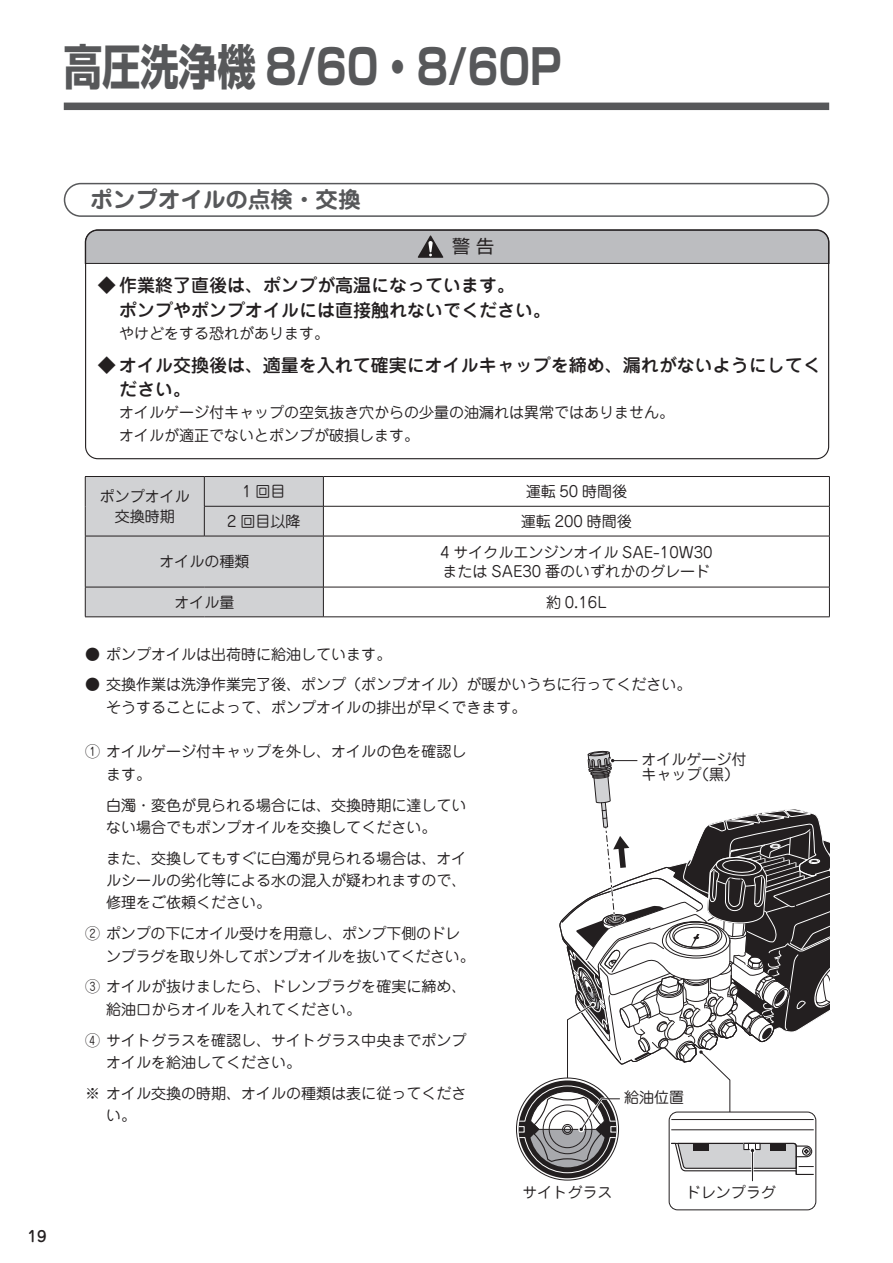
<style>
.page{position:relative;width:893px;height:1263px;background:#fff}
.page>*{position:absolute;margin:0;border:0;box-sizing:border-box;transform-origin:0 0}
.t1{font:700 48px "Shin Go Pro";color:#57585a;scale:.8 1}
.t2{font:700 22.5px "Jun 501 Pro";color:#57585a}
.t3{font:500 18px/24.5px "Jun 34 Pro";color:#231f20}
.t4{font:18px "Shin Go Pro";color:#231f20}
.t5{font:15px/22.4px "Jun 201 Pro";color:#231f20}
.t6{font:500 15px "Jun 34 Pro";color:#231f20}
</style>
<div class="page">
<div style="left:64px;top:103px;width:765px;height:7px;background:#57585a"></div>
<div style="left:64px;top:183px;width:765px;height:34px;border:2px solid #57585a;border-radius:16px"></div>
<svg style="left:85px;top:229px;width:744px;height:35px"></svg>
<hr style="left:323px;top:476px;width:507px;height:1px;background:#231f20">
<div style="left:85px;top:476px;width:239px;height:141px;background:#d1d2d4"></div>
<svg style="left:829px;top:477px;width:1px;height:29px"></svg>
<hr style="left:204px;top:506px;width:119px;height:1px;background:#231f20">
<hr style="left:204px;top:506px;width:1px;height:30px;background:#231f20">
<hr style="left:323px;top:506px;width:507px;height:1px;background:#231f20">
<hr style="left:323px;top:506px;width:1px;height:30px;background:#231f20">
<hr style="left:829px;top:506px;width:1px;height:30px;background:#231f20">
<hr style="left:85px;top:536px;width:119px;height:1px;background:#231f20">
<hr style="left:85px;top:536px;width:1px;height:51px;background:#231f20">
<hr style="left:204px;top:536px;width:119px;height:1px;background:#231f20">
<hr style="left:323px;top:536px;width:507px;height:1px;background:#231f20">
<hr style="left:323px;top:536px;width:1px;height:51px;background:#231f20">
<hr style="left:829px;top:536px;width:1px;height:51px;background:#231f20">
<hr style="left:85px;top:587px;width:119px;height:1px;background:#231f20">
<hr style="left:85px;top:587px;width:1px;height:30px;background:#231f20">
<hr style="left:204px;top:587px;width:119px;height:1px;background:#231f20">
<hr style="left:323px;top:587px;width:507px;height:1px;background:#231f20">
<hr style="left:323px;top:587px;width:1px;height:30px;background:#231f20">
<hr style="left:829px;top:587px;width:1px;height:30px;background:#231f20">
<hr style="left:85px;top:617px;width:119px;height:1px;background:#231f20">
<hr style="left:204px;top:617px;width:119px;height:1px;background:#231f20">
<hr style="left:323px;top:617px;width:507px;height:1px;background:#231f20">
<div style="left:669px;top:1112px;width:147px;height:98px;border:1px solid #231f20;border-radius:9px"></div>
<hr style="left:752px;top:1150px;width:1px;height:31px;background:#231f20">
<svg style="left:519px;top:750px;width:310px;height:428px"></svg>
<h1 class="t1" style="left:64px;top:28px;width:623px">高圧洗浄機 8/60・8/60P</h1>
<p class="t6" style="left:28px;top:1224px;width:20px">19</p>
<p class="t2" style="left:91px;top:182px;width:272px">ポンプオイルの点検・交換</p>
<p class="t4" style="left:452px;top:232px;width:43px">警 告</p>
<p class="t3" style="left:119px;top:271px;width:433px;text-indent:-21px">◆ 作業終了直後は、ポンプが高温になっています。<br>ポンプやポンプオイルには直接触れないでください。</p>
<p class="t5" style="left:119px;top:320px;width:211px">やけどをする恐れがあります。</p>
<p class="t3" style="left:119px;top:351px;width:703px;text-indent:-21px">◆ オイル交換後は、適量を入れて確実にオイルキャップを締め、漏れがないようにしてください。</p>
<p class="t5" style="left:119px;top:400px;width:556px">オイルゲージ付キャップの空気抜き穴からの少量の油漏れは異常ではありません。オイルが適正でないとポンプが破損します。</p>
<p class="t5" style="left:242px;top:479px;width:45px">1 回目</p>
<p class="t5" style="left:526px;top:479px;width:103px">運転 50 時間後</p>
<p class="t5" style="left:227px;top:508px;width:75px">2 回目以降</p>
<p class="t5" style="left:521px;top:508px;width:112px">運転 200 時間後</p>
<p class="t5" style="left:159px;top:549px;width:92px">オイルの種類</p>
<p class="t5" style="left:100px;top:484px;width:91px">ポンプオイル</p>
<p class="t5" style="left:115px;top:503px;width:61px">交換時期</p>
<p class="t5" style="left:440px;top:539px;width:274px">4 サイクルエンジンオイル SAE-10W30</p>
<p class="t5" style="left:443px;top:558px;width:269px">または SAE30 番のいずれかのグレード</p>
<p class="t5" style="left:174px;top:589px;width:62px">オイル量</p>
<p class="t5" style="left:546px;top:589px;width:62px">約 0.16L</p>
<p class="t5" style="left:85px;top:641px;width:308px">● ポンプオイルは出荷時に給油しています。</p>
<p class="t5" style="left:106px;top:672px;width:586px;text-indent:-21px">● 交換作業は洗浄作業完了後、ポンプ（ポンプオイル）が暖かいうちに行ってください。そうすることによって、ポンプオイルの排出が早くできます。</p>
<p class="t5" style="left:106px;top:739px;width:361px;text-indent:-21px">① オイルゲージ付キャップを外し、オイルの色を確認します。</p>
<p class="t5" style="left:106px;top:792px;width:361px">白濁・変色が見られる場合には、交換時期に達していない場合でもポンプオイルを交換してください。</p>
<p class="t5" style="left:106px;top:845px;width:362px;text-align:justify">また、交換してもすぐに⽩濁が⾒られる場合は、オイルシールの劣化等による⽔の混⼊が疑われますので、修理をご依頼ください。</p>
<p class="t5" style="left:106px;top:921px;width:370px;text-indent:-21px">② ポンプの下にオイル受けを用意し、ポンプ下側のドレンプラグを取り外してポンプオイルを抜いてください。</p>
<p class="t5" style="left:106px;top:974px;width:361px;text-indent:-21px">③ オイルが抜けましたら、ドレンプラグを確実に締め、給油口からオイルを入れてください。</p>
<p class="t5" style="left:106px;top:1027px;width:361px;text-indent:-21px">④ サイトグラスを確認し、サイトグラス中央までポンプオイルを給油してください。</p>
<p class="t5" style="left:106px;top:1080px;width:361px;text-indent:-21px">※ オイル交換の時期、オイルの種類は表に従ってください。</p>
<p class="t5" style="left:642px;top:750px;width:106px;line-height:15px">オイルゲージ付キャップ（黒）</p>
<p class="t5" style="left:624px;top:1084px;width:61px">給油位置</p>
<p class="t5" style="left:522px;top:1179px;width:91px">サイトグラス</p>
<p class="t5" style="left:686px;top:1180px;width:91px">ドレンプラグ</p>
</div>
